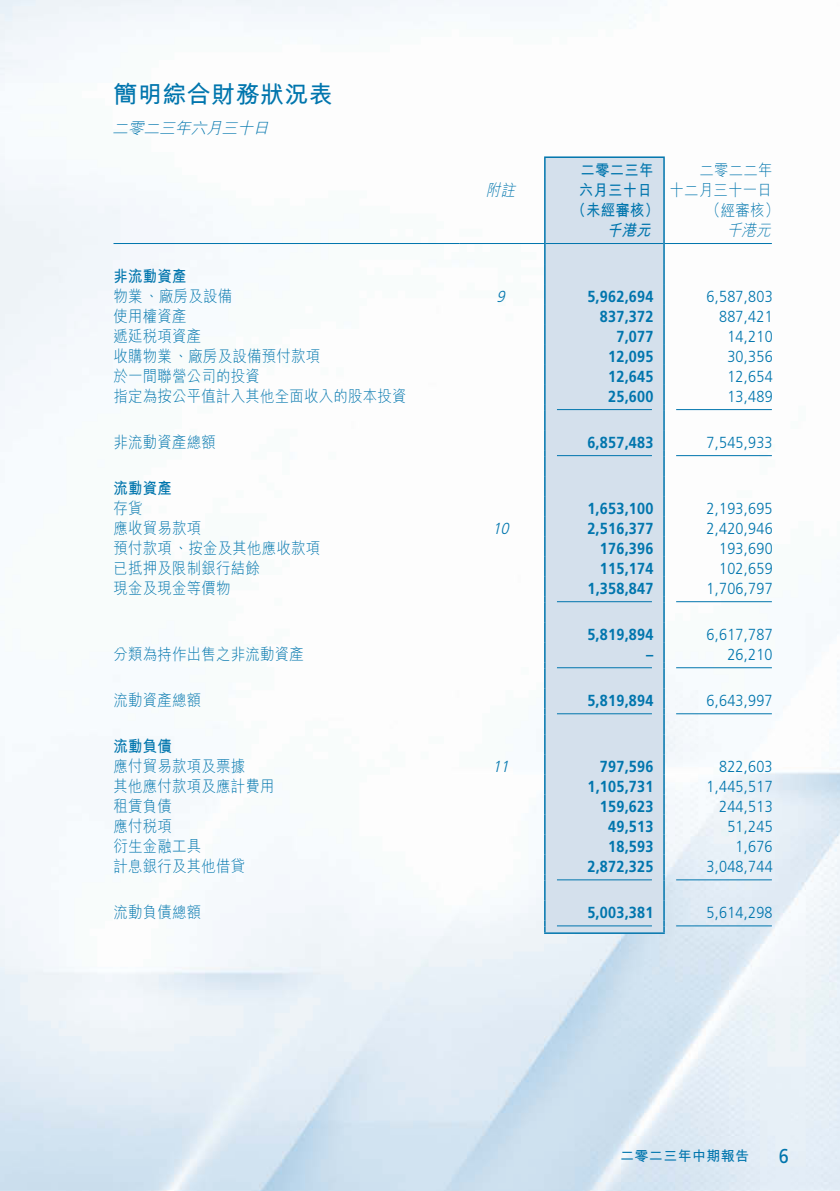
<style>
.page{position:relative;width:840px;height:1191px;background:#fff}
.page>*{position:absolute;margin:0;border:0;box-sizing:border-box;transform-origin:0 0}
.t1{font:700 24px "M Hei HK";letter-spacing:.015em;color:#0075ad}
.t2{font:20px "Frutiger LT Std";color:#0075ad;scale:.9 1}
.t3{font:300 16px "M Hei HK";letter-spacing:.015em;color:#0075ad;scale:.9 1}
.t4{font:300 16px "Frutiger LT Std";letter-spacing:.015em;color:#0075ad;scale:.9 1}
.t5{font:700 16px "Frutiger LT Std";letter-spacing:.015em;color:#0075ad;scale:.9 1}
.t6{font:700 16px "M Hei HK";letter-spacing:.015em;color:#0075ad;scale:.9 1}
.t7{font:italic 300 16px "M Hei HK";color:#0075ad}
.t8{font:italic 300 16px "M Hei HK";color:#0075ad;scale:.9 1}
.t9{font:italic 300 16px "Frutiger LT Std";color:#0075ad;scale:.9 1}
.t10{font:italic 700 16px "M Hei HK";color:#0075ad;scale:.9 1}
.t11{font:700 14px "M Hei HK";letter-spacing:.025em;color:#0075ad}
</style>
<div class="page">
<img style="left:0;top:0;width:839px;height:1191px">
<div style="left:545px;top:158px;width:118px;height:774px;background:#d4e0ec"></div>
<hr style="left:544px;top:156px;width:120px;height:2px;background:#0075ad">
<hr style="left:544px;top:932px;width:120px;height:2px;background:#0075ad">
<svg style="left:544px;top:158px;width:1px;height:774px"></svg>
<svg style="left:663px;top:158px;width:1px;height:774px"></svg>
<hr style="left:113px;top:243px;width:346px;height:1px;background:#0075ad">
<hr style="left:459px;top:243px;width:85px;height:1px;background:#0075ad">
<hr style="left:545px;top:243px;width:118px;height:1px;background:#0075ad">
<hr style="left:664px;top:243px;width:107px;height:1px;background:#0075ad">
<hr style="left:556px;top:409px;width:95px;height:1px;background:#0075ad">
<hr style="left:675px;top:409px;width:96px;height:1px;background:#0075ad">
<hr style="left:556px;top:455px;width:95px;height:1px;background:#0075ad">
<hr style="left:675px;top:455px;width:96px;height:1px;background:#0075ad">
<hr style="left:556px;top:601px;width:95px;height:1px;background:#0075ad">
<hr style="left:675px;top:601px;width:96px;height:1px;background:#0075ad">
<hr style="left:556px;top:667px;width:95px;height:1px;background:#0075ad">
<hr style="left:675px;top:667px;width:96px;height:1px;background:#0075ad">
<hr style="left:556px;top:713px;width:95px;height:1px;background:#0075ad">
<hr style="left:675px;top:713px;width:96px;height:1px;background:#0075ad">
<hr style="left:556px;top:879px;width:95px;height:1px;background:#0075ad">
<hr style="left:675px;top:879px;width:96px;height:1px;background:#0075ad">
<hr style="left:556px;top:925px;width:95px;height:1px;background:#0075ad">
<hr style="left:675px;top:925px;width:96px;height:1px;background:#0075ad">
<h1 class="t1" style="left:113px;top:77px;width:221px">簡明綜合財務狀況表</h1>
<p class="t7" style="left:112px;top:117px;width:163px">二零二三年六月三十日</p>
<p class="t6" style="left:580px;top:158px;width:83px">二零二三年</p>
<p class="t3" style="left:699px;top:159px;width:83px">二零二二年</p>
<p class="t8" style="left:485px;top:179px;width:39px">附註</p>
<p class="t6" style="left:578px;top:178px;width:83px">六月三十日</p>
<p class="t3" style="left:669px;top:179px;width:115px">十二月三十一日</p>
<p class="t6" style="left:571px;top:198px;width:99px">（未經審核）</p>
<p class="t3" style="left:705px;top:199px;width:83px">（經審核(</p>
<p class="t10" style="left:606px;top:218px;width:55px">千港元</p>
<p class="t8" style="left:726px;top:219px;width:55px">千港元</p>
<p class="t6" style="left:113px;top:264px;width:83px">非流動資產</p>
<p class="t3" style="left:113px;top:285px;width:133px">物業、廠房及設備</p>
<p class="t9" style="left:496px;top:287px;width:15px">9</p>
<p class="t5" style="left:587px;top:287px;width:75px">5,962,694</p>
<p class="t4" style="left:706px;top:287px;width:75px">6,587,803</p>
<p class="t3" style="left:113px;top:305px;width:83px">使用權資產</p>
<p class="t5" style="left:599px;top:307px;width:61px">837,372</p>
<p class="t4" style="left:718px;top:307px;width:61px">887,421</p>
<p class="t3" style="left:113px;top:325px;width:99px">遞延稅項資產</p>
<p class="t5" style="left:616px;top:327px;width:43px">7,077</p>
<p class="t4" style="left:727px;top:327px;width:52px">14,210</p>
<p class="t3" style="left:113px;top:345px;width:231px">收購物業、廠房及設備預付款項</p>
<p class="t5" style="left:607px;top:347px;width:52px">12,095</p>
<p class="t4" style="left:727px;top:347px;width:52px">30,356</p>
<p class="t3" style="left:113px;top:365px;width:164px">於一間聯營公司的投資</p>
<p class="t5" style="left:607px;top:367px;width:52px">12,645</p>
<p class="t4" style="left:727px;top:367px;width:52px">12,654</p>
<p class="t3" style="left:113px;top:385px;width:327px">指定為按公平值計入其他全面收入的股本投資</p>
<p class="t5" style="left:607px;top:387px;width:52px">25,600</p>
<p class="t4" style="left:727px;top:387px;width:52px">13,489</p>
<p class="t3" style="left:113px;top:431px;width:115px">非流動資產總額</p>
<p class="t6" style="left:113px;top:476px;width:66px">流動資產</p>
<p class="t5" style="left:587px;top:433px;width:75px">6,857,483</p>
<p class="t4" style="left:706px;top:433px;width:75px">7,545,933</p>
<p class="t3" style="left:113px;top:497px;width:34px">存貨</p>
<p class="t5" style="left:587px;top:499px;width:75px">1,653,100</p>
<p class="t4" style="left:706px;top:499px;width:75px">2,193,695</p>
<p class="t3" style="left:113px;top:517px;width:99px">應收貿易款項</p>
<p class="t9" style="left:492px;top:519px;width:24px">10</p>
<p class="t5" style="left:587px;top:519px;width:75px">2,516,377</p>
<p class="t4" style="left:706px;top:519px;width:75px">2,420,946</p>
<p class="t3" style="left:113px;top:537px;width:231px">預付款項、按金及其他應收款項</p>
<p class="t5" style="left:599px;top:539px;width:61px">176,396</p>
<p class="t4" style="left:718px;top:539px;width:61px">193,690</p>
<p class="t3" style="left:113px;top:557px;width:164px">已抵押及限制銀行結餘</p>
<p class="t5" style="left:599px;top:559px;width:61px">115,174</p>
<p class="t4" style="left:718px;top:559px;width:61px">102,659</p>
<p class="t3" style="left:113px;top:577px;width:131px">現金及現金等價物</p>
<p class="t5" style="left:587px;top:579px;width:75px">1,358,847</p>
<p class="t4" style="left:706px;top:579px;width:75px">1,706,797</p>
<p class="t5" style="left:587px;top:625px;width:75px">5,819,894</p>
<p class="t4" style="left:706px;top:625px;width:75px">6,617,787</p>
<p class="t3" style="left:113px;top:643px;width:213px">分類為持作出售之非流動資產</p>
<p class="t5" style="left:646px;top:645px;width:9px">–</p>
<p class="t4" style="left:727px;top:645px;width:52px">26,210</p>
<p class="t3" style="left:113px;top:689px;width:99px">流動資產總額</p>
<p class="t6" style="left:113px;top:734px;width:66px">流動負債</p>
<p class="t5" style="left:587px;top:691px;width:75px">5,819,894</p>
<p class="t4" style="left:706px;top:691px;width:75px">6,643,997</p>
<p class="t3" style="left:113px;top:755px;width:148px">應付貿易款項及票據</p>
<p class="t9" style="left:492px;top:757px;width:24px">11</p>
<p class="t5" style="left:599px;top:757px;width:61px">797,596</p>
<p class="t4" style="left:718px;top:757px;width:61px">822,603</p>
<p class="t3" style="left:113px;top:775px;width:180px">其他應付款項及應計費用</p>
<p class="t5" style="left:587px;top:777px;width:75px">1,105,731</p>
<p class="t4" style="left:706px;top:777px;width:75px">1,445,517</p>
<p class="t3" style="left:113px;top:795px;width:66px">租賃負債</p>
<p class="t5" style="left:599px;top:797px;width:61px">159,623</p>
<p class="t4" style="left:718px;top:797px;width:61px">244,513</p>
<p class="t3" style="left:113px;top:815px;width:66px">應付稅項</p>
<p class="t5" style="left:608px;top:817px;width:52px">49,513</p>
<p class="t4" style="left:727px;top:817px;width:52px">51,245</p>
<p class="t3" style="left:113px;top:835px;width:99px">衍生金融工具</p>
<p class="t5" style="left:608px;top:837px;width:52px">18,593</p>
<p class="t4" style="left:735px;top:837px;width:43px">1,676</p>
<p class="t3" style="left:113px;top:855px;width:148px">計息銀行及其他借貸</p>
<p class="t5" style="left:587px;top:857px;width:75px">2,872,325</p>
<p class="t4" style="left:706px;top:857px;width:75px">3,048,744</p>
<p class="t3" style="left:113px;top:901px;width:99px">流動負債總額</p>
<p class="t5" style="left:587px;top:903px;width:75px">5,003,381</p>
<p class="t4" style="left:706px;top:903px;width:75px">5,614,298</p>
<p class="t11" style="left:620px;top:1145px;width:130px">二零二三年中期報告</p>
<p class="t2" style="left:778px;top:1144px;width:13px">6</p>
</div>
